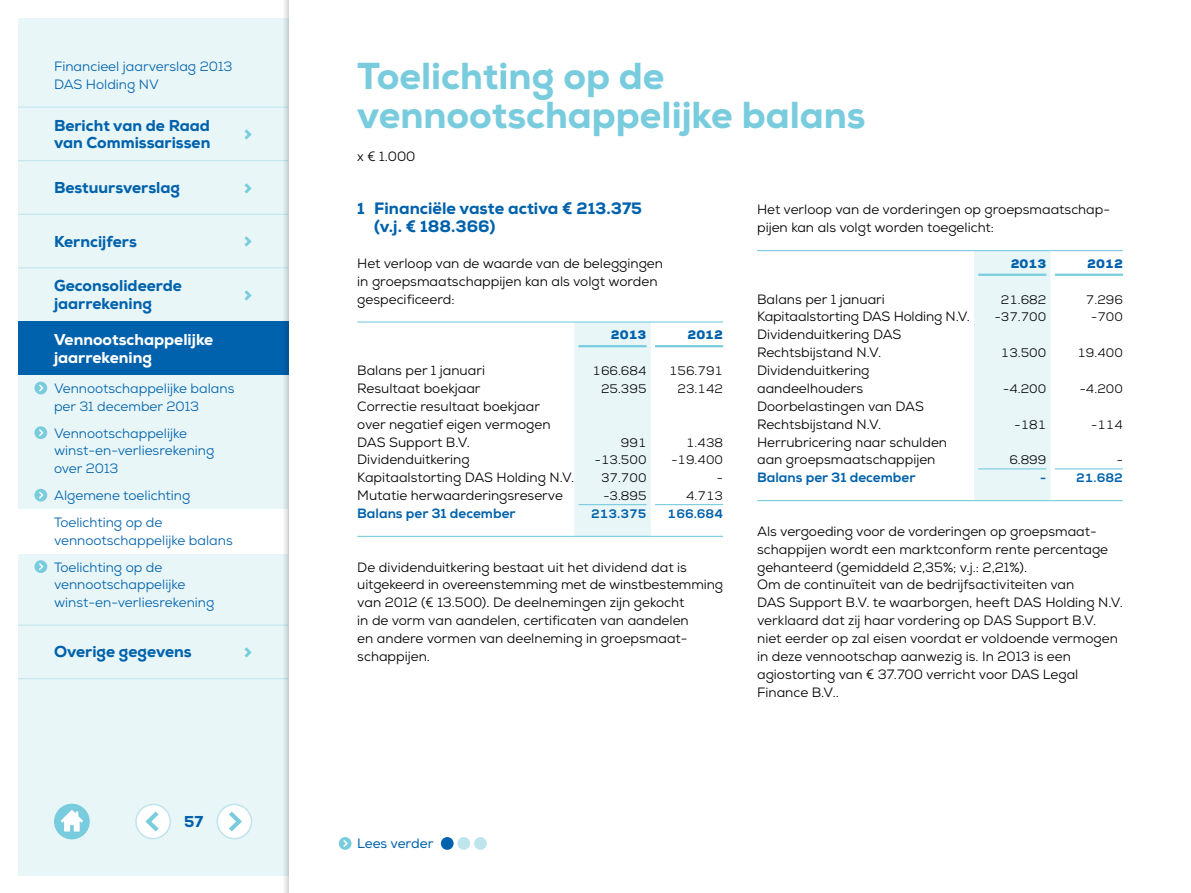
<style>
.page{position:relative;width:1191px;height:893px;background:#fff}
.page>*{position:absolute;margin:0;border:0;box-sizing:border-box;transform-origin:0 0}
.t1{font:800 37.5px/39px "Nexa";color:#78ccdd}
.t2{font:800 21px "Nexa";color:#78ccdd}
.t3{font:800 16.5px/17.9px "Nexa";color:#0062ac}
.t4{font:800 15.75px/17.9px "Nexa";color:#0062ac}
.t5{font:800 15.75px/17.9px "Nexa";color:#fff}
.t6{font:13.5px/17.9px "Nexa";color:#000}
.t7{font:13.5px/17.9px "Nexa";color:#0062ac}
.t8{font:800 13.5px "Nexa";color:#0062ac}
.t9{font:13.5px "Nexa";color:#0062ac}
.t10{font:12.3px "Nexa";color:#000}
.t11{font:800 12.3px "Nexa";color:#0062ac}
.t12{font:900 12.3px "Nexa";color:#0062ac}
</style>
<div class="page">
<div style="left:18px;top:18px;width:270px;height:857px;background:#e8f6f8"></div>
<div style="left:18px;top:321px;width:270px;height:54px;background:#0062ac"></div>
<hr style="left:18px;top:267px;width:270px;height:1px;background:#bee4ec">
<hr style="left:18px;top:214px;width:270px;height:1px;background:#bee4ec">
<hr style="left:18px;top:160px;width:270px;height:1px;background:#bee4ec">
<hr style="left:18px;top:625px;width:270px;height:1px;background:#bee4ec">
<hr style="left:18px;top:678px;width:270px;height:1px;background:#bee4ec">
<div style="left:10px;top:509px;width:278px;height:45px;background:#fff"></div>
<hr style="left:18px;top:107px;width:270px;height:1px;background:#bee4ec">
<div style="left:457px;top:837px;width:13px;height:13px;background:#bee4ec;border-radius:50%"></div>
<div style="left:474px;top:837px;width:13px;height:13px;background:#bee4ec;border-radius:50%"></div>
<div style="left:339px;top:837px;width:12px;height:13px;background:#78ccdd;border-radius:50%"></div>
<svg style="left:343px;top:840px;width:5px;height:7px"></svg>
<div style="left:217px;top:804px;width:34px;height:35px;background:#fff;border-radius:50%"></div>
<div style="left:216px;top:804px;width:36px;height:35px;border:2px solid #bee4ec;border-radius:50%"></div>
<svg style="left:229px;top:811px;width:13px;height:20px"></svg>
<div style="left:136px;top:804px;width:34px;height:35px;background:#fff;border-radius:50%"></div>
<div style="left:135px;top:804px;width:36px;height:35px;border:2px solid #bee4ec;border-radius:50%"></div>
<svg style="left:146px;top:811px;width:13px;height:20px"></svg>
<div style="left:441px;top:837px;width:12px;height:13px;background:#0062ac;border-radius:50%"></div>
<div style="left:54px;top:804px;width:36px;height:35px;background:#78ccdd;border-radius:50%"></div>
<svg style="left:61px;top:810px;width:22px;height:21px"></svg>
<div style="left:34px;top:382px;width:13px;height:12px;background:#78ccdd;border-radius:50%"></div>
<svg style="left:39px;top:384px;width:4px;height:8px"></svg>
<div style="left:34px;top:426px;width:13px;height:13px;background:#78ccdd;border-radius:50%"></div>
<svg style="left:39px;top:429px;width:4px;height:7px"></svg>
<div style="left:34px;top:489px;width:13px;height:13px;background:#78ccdd;border-radius:50%"></div>
<svg style="left:39px;top:492px;width:4px;height:7px"></svg>
<div style="left:34px;top:560px;width:13px;height:13px;background:#78ccdd;border-radius:50%"></div>
<svg style="left:39px;top:563px;width:4px;height:7px"></svg>
<svg style="left:282px;top:0;width:6px;height:893px"></svg>
<div style="left:574px;top:323px;width:77px;height:213px;background:#e8f6f8"></div>
<hr style="left:357px;top:321px;width:217px;height:2px;background:#78ccdd">
<hr style="left:574px;top:321px;width:77px;height:2px;background:#78ccdd">
<hr style="left:651px;top:321px;width:72px;height:2px;background:#78ccdd">
<hr style="left:357px;top:536px;width:217px;height:1px;background:#78ccdd">
<hr style="left:574px;top:536px;width:77px;height:1px;background:#78ccdd">
<hr style="left:651px;top:536px;width:72px;height:1px;background:#78ccdd">
<hr style="left:578px;top:345px;width:68px;height:2px;background:#78ccdd">
<hr style="left:655px;top:345px;width:68px;height:2px;background:#78ccdd">
<hr style="left:578px;top:504px;width:68px;height:1px;background:#78ccdd">
<hr style="left:655px;top:504px;width:68px;height:1px;background:#78ccdd">
<div style="left:974px;top:251px;width:76px;height:249px;background:#e8f6f8"></div>
<hr style="left:757px;top:250px;width:217px;height:1px;background:#78ccdd">
<hr style="left:974px;top:250px;width:76px;height:1px;background:#78ccdd">
<hr style="left:1050px;top:250px;width:73px;height:1px;background:#78ccdd">
<hr style="left:757px;top:500px;width:217px;height:1px;background:#78ccdd">
<hr style="left:974px;top:500px;width:76px;height:1px;background:#78ccdd">
<hr style="left:1050px;top:500px;width:73px;height:1px;background:#78ccdd">
<hr style="left:978px;top:274px;width:68px;height:2px;background:#78ccdd">
<hr style="left:1054px;top:274px;width:69px;height:2px;background:#78ccdd">
<hr style="left:978px;top:468px;width:68px;height:1px;background:#78ccdd">
<hr style="left:1054px;top:468px;width:69px;height:1px;background:#78ccdd">
<p class="t7" style="left:54px;top:58px;width:180px">Financieel jaarverslag 2013<br>DAS Holding NV</p>
<p class="t4" style="left:54px;top:116px;width:158px">Bericht van de Raad van Commissarissen</p>
<h2 class="t2" style="left:243px;top:121px;width:10px">&gt;</h2>
<p class="t4" style="left:54px;top:179px;width:128px">Bestuursverslag</p>
<p class="t4" style="left:54px;top:232px;width:84px">Kerncijfers</p>
<h2 class="t2" style="left:243px;top:174px;width:10px">&gt;</h2>
<h2 class="t2" style="left:243px;top:228px;width:10px">&gt;</h2>
<p class="t4" style="left:54px;top:277px;width:129px">Geconsolideerde jaarrekening</p>
<p class="t5" style="left:54px;top:330px;width:161px">Vennootschappelijke jaarrekening</p>
<p class="t7" style="left:54px;top:379px;width:182px">Vennootschappelijke balans per 31 december 2013</p>
<p class="t7" style="left:54px;top:424px;width:162px">Vennootschappelijke winst-en-verliesrekening over 2013</p>
<p class="t7" style="left:54px;top:482px;width:138px;line-height:26.8px">Algemene toelichting<br>Toelichting op de</p>
<p class="t7" style="left:54px;top:527px;width:180px;line-height:26.8px">vennootschappelijke balans<br>Toelichting op de</p>
<p class="t7" style="left:54px;top:576px;width:162px">vennootschappelijke winst-en-verliesrekening</p>
<h2 class="t2" style="left:243px;top:281px;width:10px">&gt;</h2>
<p class="t4" style="left:54px;top:643px;width:139px">Overige gegevens</p>
<h2 class="t2" style="left:243px;top:639px;width:10px">&gt;</h2>
<p class="t4" style="left:184px;top:813px;width:21px">57</p>
<h1 class="t1" style="left:357px;top:57px;width:510px">Toelichting op de vennootschappelijke balans</h1>
<p class="t6" style="left:357px;top:147px;width:60px">x € 1.000</p>
<p class="t3" style="left:374px;top:200px;width:269px;text-indent:-17px">1 Financiële vaste activa € 213.375 (v.j. € 188.366)</p>
<p class="t6" style="left:357px;top:254px;width:307px">Het verloop van de waarde van de beleggingen in groepsmaatschappijen kan als volgt worden gespecificeerd:</p>
<p class="t12" style="left:611px;top:327px;width:37px">2013</p>
<p class="t12" style="left:687px;top:327px;width:37px">2012</p>
<p class="t6" style="left:357px;top:361px;width:129px">Balans per 1 januari</p>
<p class="t10" style="left:592px;top:363px;width:56px">166.684</p>
<p class="t10" style="left:669px;top:363px;width:56px">156.791</p>
<p class="t6" style="left:357px;top:379px;width:125px">Resultaat boekjaar</p>
<p class="t10" style="left:601px;top:381px;width:47px">25.395</p>
<p class="t10" style="left:677px;top:381px;width:47px">23.142</p>
<p class="t6" style="left:357px;top:397px;width:195px">Correctie resultaat boekjaar over negatief eigen vermogen<br>DAS Support B.V.</p>
<p class="t10" style="left:621px;top:434px;width:27px">991</p>
<p class="t10" style="left:686px;top:434px;width:38px">1.438</p>
<p class="t6" style="left:357px;top:451px;width:114px">Dividenduitkering</p>
<p class="t10" style="left:595px;top:452px;width:53px">-13.500</p>
<p class="t10" style="left:671px;top:452px;width:53px">-19.400</p>
<p class="t6" style="left:357px;top:469px;width:218px">Kapitaalstorting DAS Holding N.V.</p>
<p class="t10" style="left:601px;top:470px;width:47px">37.700</p>
<p class="t10" style="left:717px;top:470px;width:8px">-</p>
<p class="t6" style="left:357px;top:486px;width:207px">Mutatie herwaarderingsreserve</p>
<p class="t10" style="left:603px;top:488px;width:45px">-3.895</p>
<p class="t10" style="left:686px;top:488px;width:38px">4.713</p>
<p class="t8" style="left:357px;top:505px;width:160px">Balans per 31 december</p>
<p class="t11" style="left:591px;top:506px;width:57px">213.375</p>
<p class="t11" style="left:667px;top:506px;width:57px">166.684</p>
<p class="t6" style="left:357px;top:558px;width:367px">De dividenduitkering bestaat uit het dividend dat is uitgekeerd in overeenstemming met de winstbestemming van 2012 (€ 13.500). De deelnemingen zijn gekocht<br>in de vorm van aandelen, certificaten van aandelen<br>en andere vormen van deelneming in groepsmaat&shy;schappijen.</p>
<p class="t6" style="left:757px;top:201px;width:354px">Het verloop van de vorderingen op groepsmaatschap&shy;pijen kan als volgt worden toegelicht:</p>
<p class="t12" style="left:1010px;top:256px;width:37px">2013</p>
<p class="t12" style="left:1087px;top:256px;width:37px">2012</p>
<p class="t6" style="left:757px;top:290px;width:129px">Balans per 1 januari</p>
<p class="t10" style="left:1000px;top:292px;width:47px">21.682</p>
<p class="t10" style="left:1086px;top:292px;width:38px">7.296</p>
<p class="t6" style="left:757px;top:308px;width:214px">Kapitaalstorting DAS Holding N.V.</p>
<p class="t10" style="left:994px;top:309px;width:53px">-37.700</p>
<p class="t10" style="left:1091px;top:309px;width:33px">-700</p>
<p class="t6" style="left:757px;top:326px;width:146px">Dividenduitkering DAS<br>Rechtsbijstand N.V.</p>
<p class="t10" style="left:1000px;top:345px;width:47px">13.500</p>
<p class="t10" style="left:1077px;top:345px;width:47px">19.400</p>
<p class="t6" style="left:757px;top:361px;width:114px">Dividenduitkering aandeelhouders</p>
<p class="t6" style="left:757px;top:397px;width:168px">Doorbelastingen van DAS<br>Rechtsbijstand N.V.</p>
<p class="t6" style="left:757px;top:433px;width:191px">Herrubricering naar schulden aan groepsmaatschappijen</p>
<p class="t10" style="left:1003px;top:381px;width:45px">-4.200</p>
<p class="t10" style="left:1079px;top:381px;width:45px">-4.200</p>
<p class="t10" style="left:1014px;top:417px;width:33px">-181</p>
<p class="t10" style="left:1091px;top:417px;width:33px">-114</p>
<p class="t10" style="left:1009px;top:452px;width:38px">6.899</p>
<p class="t10" style="left:1116px;top:452px;width:8px">-</p>
<p class="t8" style="left:757px;top:469px;width:160px">Balans per 31 december</p>
<p class="t11" style="left:1040px;top:470px;width:8px">-</p>
<p class="t11" style="left:1076px;top:470px;width:48px">21.682</p>
<p class="t6" style="left:757px;top:522px;width:367px">Als vergoeding voor de vorderingen op groepsmaat&shy;schappijen wordt een marktconform rente percentage gehanteerd (gemiddeld 2,35%; v.j.: 2,21%).<br>Om de continuïteit van de bedrijfsactiviteiten van<br>DAS Support B.V. te waarborgen, heeft DAS Holding N.V. verklaard dat zij haar vordering op DAS Support B.V. niet eerder op zal eisen voordat er voldoende vermogen in deze vennootschap aanwezig is. In 2013 is een agiostorting van € 37.700 verricht voor DAS Legal Finance B.V..</p>
<p class="t9" style="left:357px;top:836px;width:78px">Lees verder</p>
</div>
